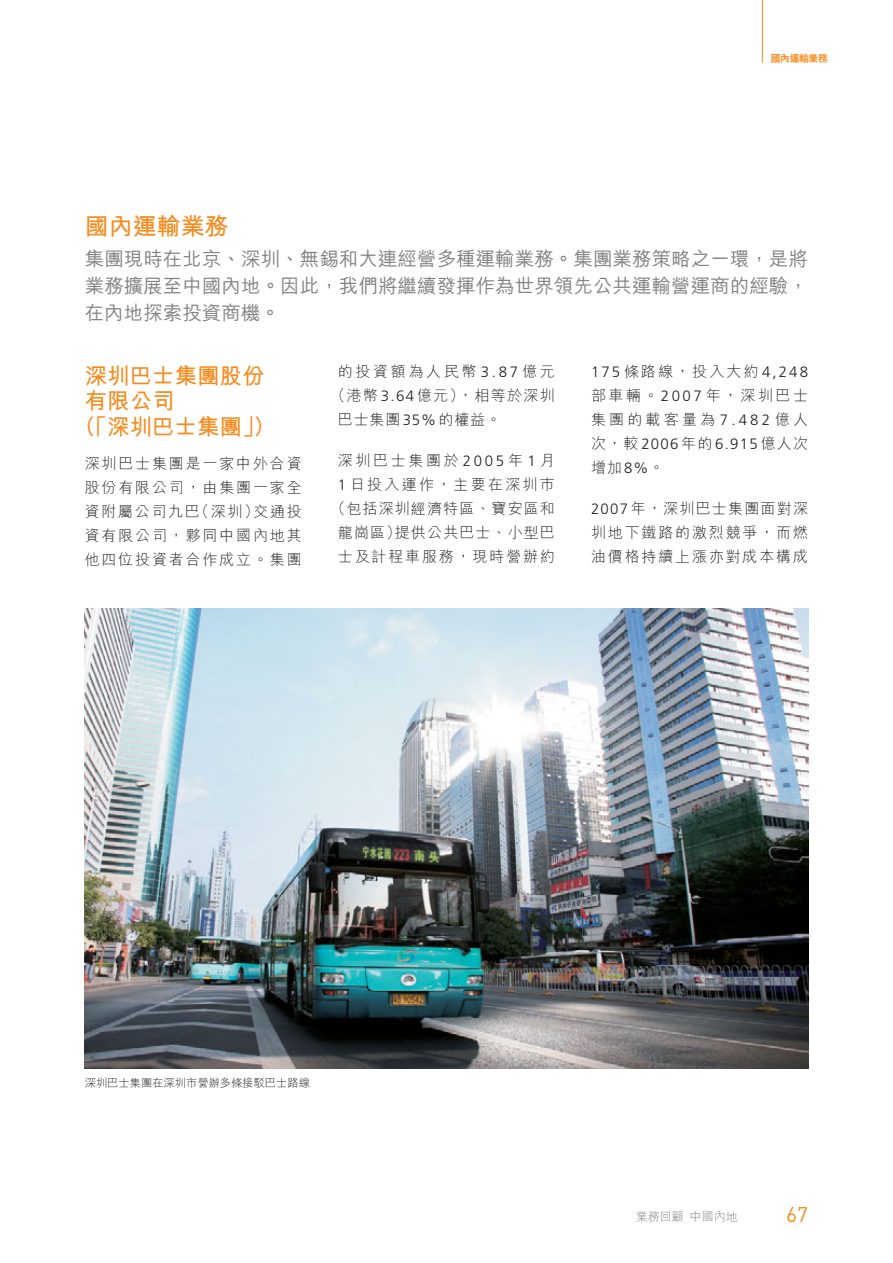
<style>
.page{position:relative;width:893px;height:1263px;background:#fff}
.page>*{position:absolute;margin:0;border:0;box-sizing:border-box;transform-origin:0 0}
.t1{font:24px "M Hei HK Bold B5 pc H";color:#f68b1e}
.t2{font:22.5px "M Hei HK Bold B5 pc H";color:#f68b1e}
.t3{font:21px "DIN";color:#f68b1e}
.t4{font:19.5px/27px "M Hei HK Medium B5 pc H";color:#808284;text-align:justify}
.t5{font:15px/24px "M Hei HK Light B5 pc H";letter-spacing:.12em;color:#231f20;text-align:justify}
.t6{font:300 15px "Frutiger";letter-spacing:.085em;color:#231f20}
.t7{font:15px/24px "M Hei HK Light B5 pc H";letter-spacing:.21em;color:#231f20}
.t8{font:15px "M Hei HK Light B5 pc H";letter-spacing:.085em;color:#231f20}
.t9{font:15px "M Hei HK Light B5 pc H";letter-spacing:.18em;color:#231f20}
.t10{font:12px "M Hei HK Light B5 pc H";color:#808284}
.t11{font:11.25px "M Hei HK Light B5 pc H";color:#231f20}
.t12{font:9.75px "C Hei 2 HK Xbold B5 pc H";letter-spacing:-.03em;color:#f68b1e}
.s1{font-family:"Frutiger";font-weight:300}
.s2{font-family:"M Hei HK Light B5 pc H";font-weight:400}
</style>
<div class="page">
<img style="left:85px;top:609px;width:723px;height:459px">
<hr style="left:762px;top:0;width:1px;height:63px;background:#f68b1e">
<p class="t12" style="left:770px;top:54px;width:59px">國內運輸業務</p>
<h1 class="t1" style="left:85px;top:217px;width:145px">國內運輸業務</h1>
<h3 class="t4" style="left:85px;top:248px;width:724px">集團現時在北京、深圳、無錫和大連經營多種運輸業務。集團業務策略之一環，是將業務擴展至中國內地。因此，我們將繼續發揮作為世界領先公共運輸營運商的經驗，在內地探索投資商機。</h3>
<h2 class="t2" style="left:85px;top:367px;width:181px">深圳巴士集團股份</h2>
<h2 class="t2" style="left:85px;top:392px;width:91px">有限公司</h2>
<h2 class="t2" style="left:74px;top:418px;width:204px">（「深圳巴士集團」）</h2>
<p class="t5" style="left:85px;top:453px;width:218px">深圳巴士集團是一家中外合資股份有限公司，由集團一家全資附屬公司九巴（深圳）交通投資有限公司，夥同中國內地其他四位投資者合作成立。集團</p>
<p class="t9" style="left:338px;top:366px;width:218px">的投資額為人民幣<span class="s1">3.87</span>億元</p>
<p class="t8" style="left:330px;top:390px;width:226px">（港幣<span class="s1">3.64</span>億元），相等於深圳</p>
<p class="t5" style="left:338px;top:410px;width:165px">巴士集團<span class="s1">35%</span>的權益。</p>
<p class="t5" style="left:330px;top:451px;width:226px;text-align:center">深圳巴士集團於<span class="s1">2005</span>年<span class="s1">1</span>月<br><span class="s1">1</span>日投入運作，主要在深圳巿（包括深圳經濟特區、寶安區和龍崗區）提供公共巴士、小型巴士及計程車服務，現時營辦約</p>
<p class="t6" style="left:591px;top:366px;width:218px">175<span class="s2">條路線，投入大約</span>4,248</p>
<p class="t7" style="left:591px;top:386px;width:218px">部車輛。<span class="s1">2007</span>年，深圳巴士集團的載客量為<span class="s1">7.482</span>億人</p>
<p class="t6" style="left:591px;top:438px;width:218px"><span class="s2">次，較</span>2006<span class="s2">年的</span>6.915<span class="s2">億人次</span></p>
<p class="t5" style="left:591px;top:458px;width:75px">增加<span class="s1">8%</span>。</p>
<p class="t5" style="left:591px;top:499px;width:218px"><span class="s1">2007</span>年，深圳巴士集團面對深圳地下鐵路的激烈競爭，而燃油價格持續上漲亦對成本構成</p>
<p class="t11" style="left:85px;top:1078px;width:227px">深圳巴士集團在深圳市營辦多條接駁巴士路線</p>
<p class="t10" style="left:635px;top:1212px;width:103px">業務回顧中國內地</p>
<h3 class="t3" style="left:786px;top:1202px;width:23px">67</h3>
</div>
